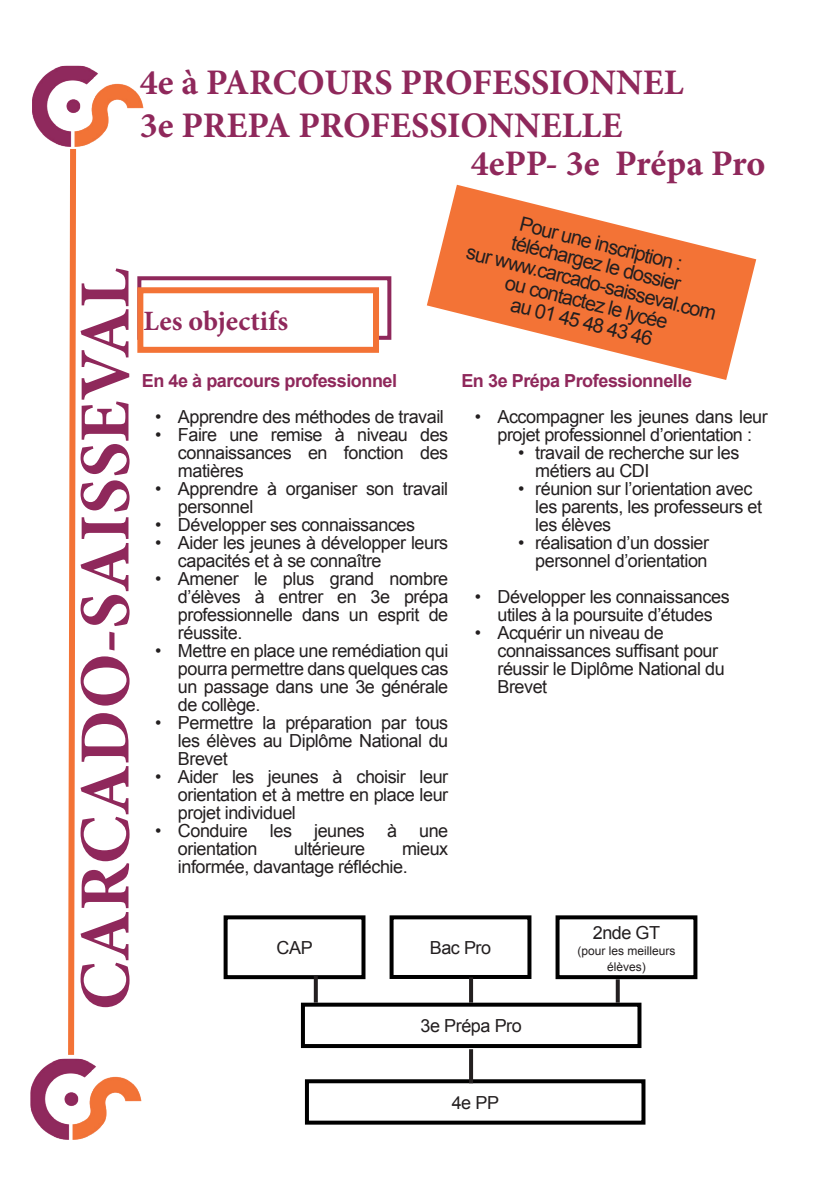
<style>
.page{position:relative;width:840px;height:1191px;background:#fff}
.page>*{position:absolute;margin:0;border:0;box-sizing:border-box;transform-origin:0 0}
.t1{font:700 72px "Minion Pro";color:#8f285b}
.t2{font:700 36px/43.2px "Minion Pro";color:#8f285b}
.t3{font:700 28px "Minion Pro";color:#8f285b}
.t4{font:20px/20px "Arial";color:#231f20;text-align:center}
.t5{font:18px/18px "Arial";letter-spacing:-.025em;color:#231f20}
.t6{font:700 18px "Arial";letter-spacing:-.025em;color:#8f285b}
.t7{font:12px/16px "Arial";color:#231f20;text-align:center}
</style>
<div class="page">
<svg style="left:68px;top:149px;width:9px;height:906px"></svg>
<img style="left:31px;top:1059px;width:111px;height:79px">
<img style="left:33px;top:67px;width:110px;height:79px">
<div style="left:137px;top:276px;width:254px;height:64px;border:4px solid #8f285b"></div>
<div style="left:140px;top:290px;width:236px;height:60px;background:#fff"></div>
<div style="left:137px;top:287px;width:242px;height:66px;border:6px solid #f37336"></div>
<svg style="left:426px;top:185px;width:329px;height:195px;fill:#f37336"></svg>
<div style="left:305px;top:1079px;width:340px;height:45px;border:4px solid #000"></div>
<div style="left:301px;top:1002px;width:340px;height:46px;border:4px solid #000"></div>
<div style="left:223px;top:915px;width:142px;height:64px;border:4px solid #000"></div>
<div style="left:389px;top:915px;width:142px;height:64px;border:4px solid #000"></div>
<div style="left:555px;top:915px;width:142px;height:64px;border:4px solid #000"></div>
<svg style="left:469px;top:1049px;width:4px;height:34px"></svg>
<svg style="left:469px;top:977px;width:4px;height:25px"></svg>
<svg style="left:313px;top:975px;width:4px;height:27px"></svg>
<svg style="left:615px;top:979px;width:4px;height:23px"></svg>
<h2 class="t2" style="left:140px;top:60px;width:545px">4e à PARCOURS PROFESSIONNEL<br>3e PREPA PROFESSIONNELLE</h2>
<h2 class="t2" style="left:470px;top:141px;width:296px">4ePP- 3e Prépa Pro</h2>
<h1 class="t1" style="left:55px;top:1010px;width:743px;rotate:-90deg">CARCADO-SAISSEVAL</h1>
<h3 class="t3" style="left:143px;top:301px;width:146px">Les objectifs</h3>
<p class="t6" style="left:142px;top:369px;width:257px">En 4e à parcours professionnel</p>
<p class="t5" style="left:155px;top:408px;width:290px">• Apprendre des méthodes de travail</p>
<p class="t5" style="left:178px;top:426px;width:272px;text-align:justify;text-indent:-23px">• Faire une remise à niveau des connaissances en fonction des matières</p>
<p class="t5" style="left:178px;top:480px;width:272px;text-indent:-23px">• Apprendre à organiser son travail personnel</p>
<p class="t5" style="left:155px;top:516px;width:261px">• Développer ses connaissances</p>
<p class="t5" style="left:178px;top:534px;width:272px;text-indent:-23px">• Aider les jeunes à développer leurs capacités et à se connaître</p>
<p class="t5" style="left:178px;top:570px;width:272px;text-align:justify;text-indent:-23px">• Amener le plus grand nombre d’élèves à entrer en 3e prépa professionnelle dans un esprit de réussite.</p>
<p class="t5" style="left:178px;top:642px;width:272px;text-align:justify;text-indent:-23px">• Mettre en place une remédiation qui pourra permettre dans quelques cas un passage dans une 3e générale de collège.</p>
<p class="t5" style="left:178px;top:714px;width:272px;text-align:justify;text-indent:-23px">• Permettre la préparation par tous les élèves au Diplôme National du Brevet</p>
<p class="t5" style="left:178px;top:768px;width:272px;text-align:justify;text-indent:-23px">• Aider les jeunes à choisir leur orientation et à mettre en place leur projet individuel</p>
<p class="t5" style="left:178px;top:822px;width:272px;text-indent:-23px">• Conduire les jeunes à une orientation</p>
<p class="t5" style="left:294px;top:840px;width:72px">ultérieure</p>
<p class="t5" style="left:178px;top:840px;width:272px;text-indent:224px">mieux informée, davantage réfléchie.</p>
<p class="t4" style="left:478px;top:203px;width:258px;rotate:14deg">Pour une inscription : téléchargez le dossier<br>sur www.carcado-saisseval.com ou contactez le lycée<br>au 01 45 48 43 46</p>
<p class="t6" style="left:461px;top:369px;width:232px">En 3e Prépa Professionnelle</p>
<p class="t5" style="left:474px;top:408px;width:294px;text-align:center">• Accompagner les jeunes dans leur projet professionnel d’orientation :</p>
<p class="t5" style="left:535px;top:444px;width:205px;text-indent:-17px">• travail de recherche sur les métiers au CDI</p>
<p class="t5" style="left:535px;top:480px;width:228px;text-indent:-17px">• réunion sur l’orientation avec les parents, les professeurs et les élèves</p>
<p class="t5" style="left:518px;top:534px;width:192px;text-align:right">• réalisation d’un dossier personnel d’orientation</p>
<p class="t5" style="left:474px;top:588px;width:256px;text-align:center">• Développer les connaissances utiles à la poursuite d’études</p>
<p class="t5" style="left:497px;top:624px;width:229px;text-indent:-23px">• Acquérir un niveau de connaissances suffisant pour réussir le Diplôme National du<br>Brevet</p>
<p class="t5" style="left:276px;top:938px;width:38px">CAP</p>
<p class="t5" style="left:429px;top:938px;width:63px">Bac Pro</p>
<p class="t5" style="left:420px;top:1016px;width:103px">3e Prépa Pro</p>
<p class="t5" style="left:592px;top:923px;width:69px">2nde GT</p>
<p class="t7" style="left:577px;top:942px;width:100px">(pour les meilleurs élèves)</p>
<p class="t5" style="left:451px;top:1093px;width:49px">4e PP</p>
</div>
